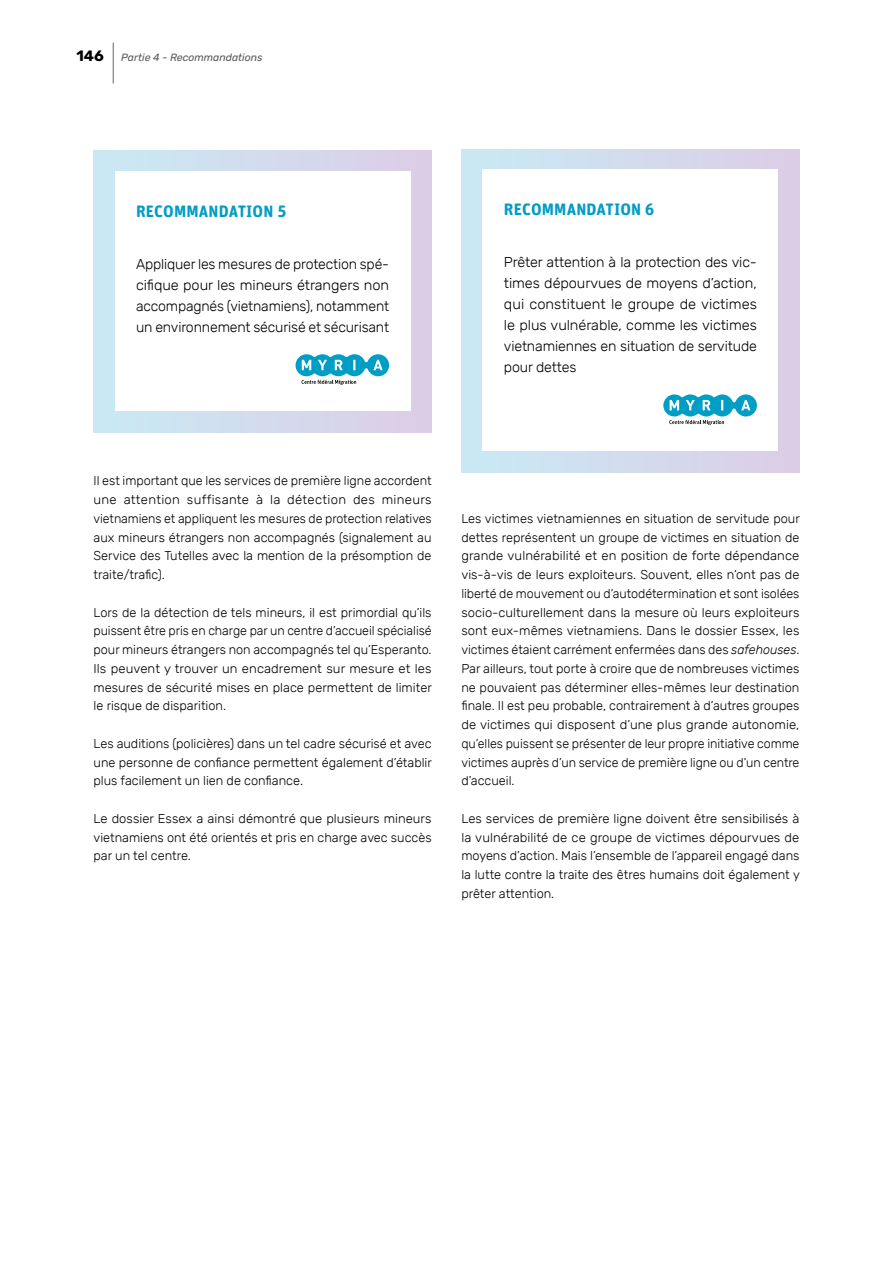
<style>
.page{position:relative;width:893px;height:1263px;background:#fff}
.page>*{position:absolute;margin:0;border:0;box-sizing:border-box;transform-origin:0 0}
.t1{font:300 37.5px "Rubik";color:#575756;scale:.4 1}
.t2{font:700 16.5px "Unit Rounded OT";letter-spacing:.01em;color:#009dc5}
.t3{font:700 15px "Rubik";color:#000}
.t4{font:300 14.25px/21px "Rubik";letter-spacing:-.01em;color:#000;text-align:justify}
.t5{font:300 12.75px/18.8px "Rubik";color:#000;text-align:justify}
.t6{font:italic 10.5px "Rubik";color:#575756}
.s1{font-style:italic}
</style>
<div class="page">
<div style="left:94px;top:151px;width:338px;height:281px;background:linear-gradient(to right,#c8eaf4,#ddcee6)"></div>
<div style="left:115px;top:171px;width:295px;height:239px;background:#fff"></div>
<svg style="left:295px;top:354px;width:94px;height:31px"></svg>
<div style="left:461px;top:149px;width:338px;height:323px;background:linear-gradient(to right,#c9eaf4,#dccde6)"></div>
<div style="left:483px;top:169px;width:295px;height:282px;background:#fff"></div>
<svg style="left:663px;top:394px;width:94px;height:31px"></svg>
<p class="t3" style="left:77px;top:47px;width:29px">146</p>
<h1 class="t1" style="left:112px;top:42px;width:10px">|</h1>
<p class="t6" style="left:121px;top:51px;width:143px">Partie 4 - Recommandations</p>
<p class="t2" style="left:136px;top:200px;width:152px">RECOMMANDATION 5</p>
<p class="t4" style="left:136px;top:254px;width:254px">Appliquer les mesures de protection spé&shy;cifique pour les mineurs étrangers non accompagnés (vietnamiens), notamment un environnement sécurisé et sécurisant</p>
<p class="t2" style="left:504px;top:199px;width:152px">RECOMMANDATION 6</p>
<p class="t4" style="left:504px;top:252px;width:254px">Prêter attention à la protection des vic&shy;times dépourvues de moyens d’action, qui constituent le groupe de victimes le plus vulnérable, comme les victimes vietnamiennes en situation de servitude pour dettes</p>
<p class="t5" style="left:94px;top:472px;width:340px">Il est important que les services de première ligne accordent une attention suffisante à la détection des mineurs vietnamiens et appliquent les mesures de protection relatives aux mineurs étrangers non accompagnés (signalement au Service des Tutelles avec la mention de la présomption de traite/trafic).</p>
<p class="t5" style="left:94px;top:603px;width:340px">Lors de la détection de tels mineurs, il est primordial qu’ils puissent être pris en charge par un centre d’accueil spécialisé pour mineurs étrangers non accompagnés tel qu’Esperanto.<br>Ils peuvent y trouver un encadrement sur mesure et les mesures de sécurité mises en place permettent de limiter le risque de disparition.</p>
<p class="t5" style="left:94px;top:734px;width:340px">Les auditions (policières) dans un tel cadre sécurisé et avec une personne de confiance permettent également d’établir plus facilement un lien de confiance.</p>
<p class="t5" style="left:94px;top:809px;width:340px">Le dossier Essex a ainsi démontré que plusieurs mineurs vietnamiens ont été orientés et pris en charge avec succès par un tel centre.</p>
<p class="t5" style="left:461px;top:509px;width:340px">Les victimes vietnamiennes en situation de servitude pour dettes représentent un groupe de victimes en situation de grande vulnérabilité et en position de forte dépendance vis-à-vis de leurs exploiteurs. Souvent, elles n’ont pas de liberté de mouvement ou d’autodétermination et sont isolées socio-culturellement dans la mesure où leurs exploiteurs sont eux-mêmes vietnamiens. Dans le dossier Essex, les victimes étaient carrément enfermées dans des <span class="s1">safehouses</span>.<br>Par ailleurs, tout porte à croire que de nombreuses victimes ne pouvaient pas déterminer elles-mêmes leur destination finale. Il est peu probable, contrairement à d’autres groupes de victimes qui disposent d’une plus grande autonomie, qu’elles puissent se présenter de leur propre initiative comme victimes auprès d’un service de première ligne ou d’un centre d’accueil.</p>
<p class="t5" style="left:461px;top:809px;width:340px">Les services de première ligne doivent être sensibilisés à la vulnérabilité de ce groupe de victimes dépourvues de moyens d’action. Mais l’ensemble de l’appareil engagé dans la lutte contre la traite des êtres humains doit également y prêter attention.</p>
</div>
